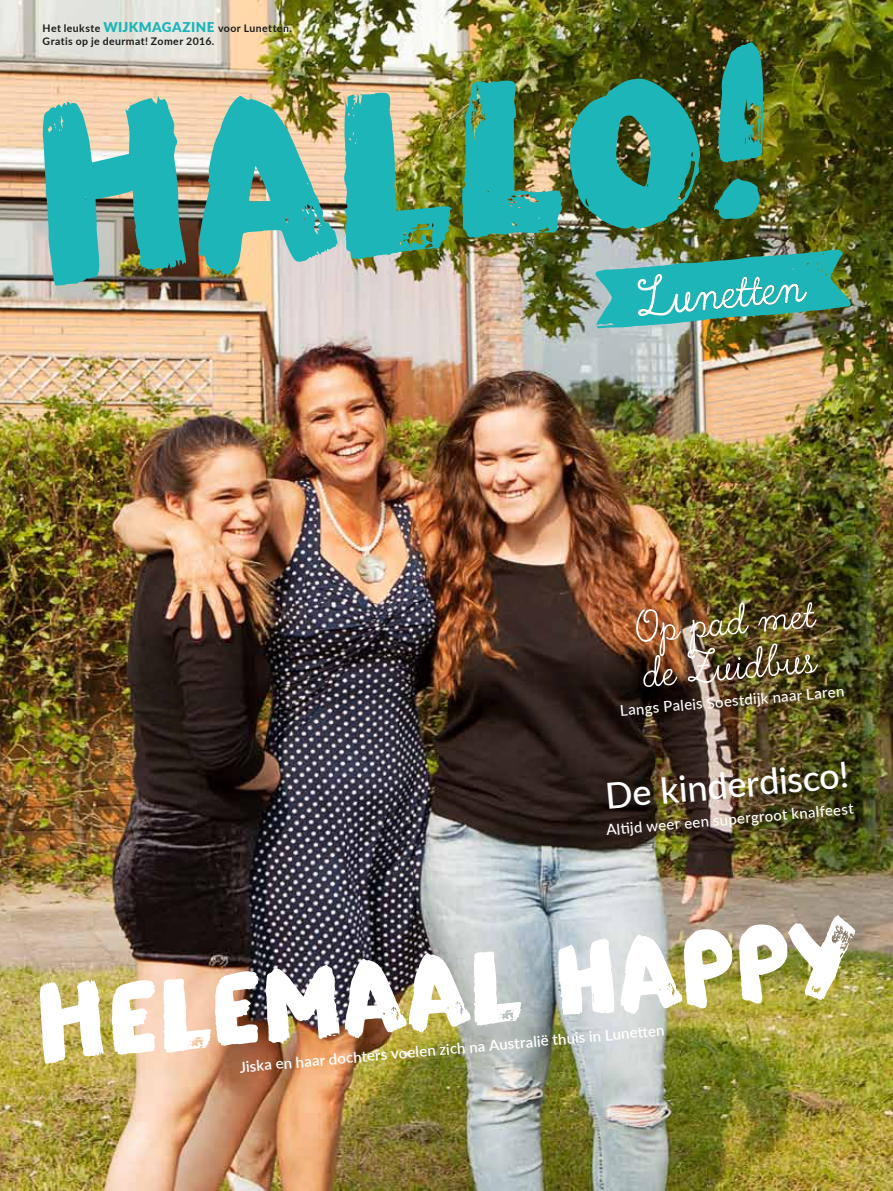
<style>
.page{position:relative;width:893px;height:1191px;background:#fff}
.page>*{position:absolute;margin:0;border:0;box-sizing:border-box;transform-origin:0 0}
.t1{font:99px "Modern Brush";color:#fff}
.t2{font:54px/45px "True North Script";color:#fff}
.t3{font:500 36px "Lato";color:#fff}
.t4{font:500 15px "Lato";color:#fff}
.t5{font:600 15px "Lato";color:#fff}
.t6{font:700 10.5px/12.6px "Lato";letter-spacing:.04em;color:#1a1a18}
.s1{font-weight:900;font-size:13.5px;color:#1cb5b8}
</style>
<div class="page">
<img style="left:0;top:0;width:893px;height:1191px">
<img style="left:43px;top:95px;width:143px;height:191px">
<img style="left:196px;top:96px;width:142px;height:181px">
<img style="left:718px;top:43px;width:46px;height:120px">
<svg style="left:713px;top:178px;width:47px;height:41px"></svg>
<img style="left:344px;top:92px;width:108px;height:169px">
<img style="left:461px;top:79px;width:239px;height:161px">
<img style="left:595px;top:249px;width:256px;height:79px">
<p class="t6" style="left:43px;top:22px;width:251px">Het leukste <span class="s1">WIJKMAGAZINE</span> voor Lunetten.<br>Gratis op je deurmat! Zomer 2016.</p>
<h2 class="t2" style="left:634px;top:609px;width:180px;rotate:-5deg">Op pad met de Zuidbus</h2>
<h3 class="t4" style="left:619px;top:700px;width:226px;rotate:-5deg">Langs Paleis Soestdijk naar Laren</h3>
<h3 class="t3" style="left:603px;top:770px;width:246px;rotate:-5deg">De kinderdisco!</h3>
<h3 class="t4" style="left:605px;top:819px;width:250px;rotate:-5deg">Altijd weer een supergroot knalfeest</h3>
<h1 class="t1" style="left:31px;top:964px;width:825px;rotate:-5deg">Helemaal happy</h1>
<h3 class="t5" style="left:239px;top:1056px;width:428px;rotate:-5deg">Jiska en haar dochters voelen zich na Australië thuis in Lunett en</h3>
</div>
